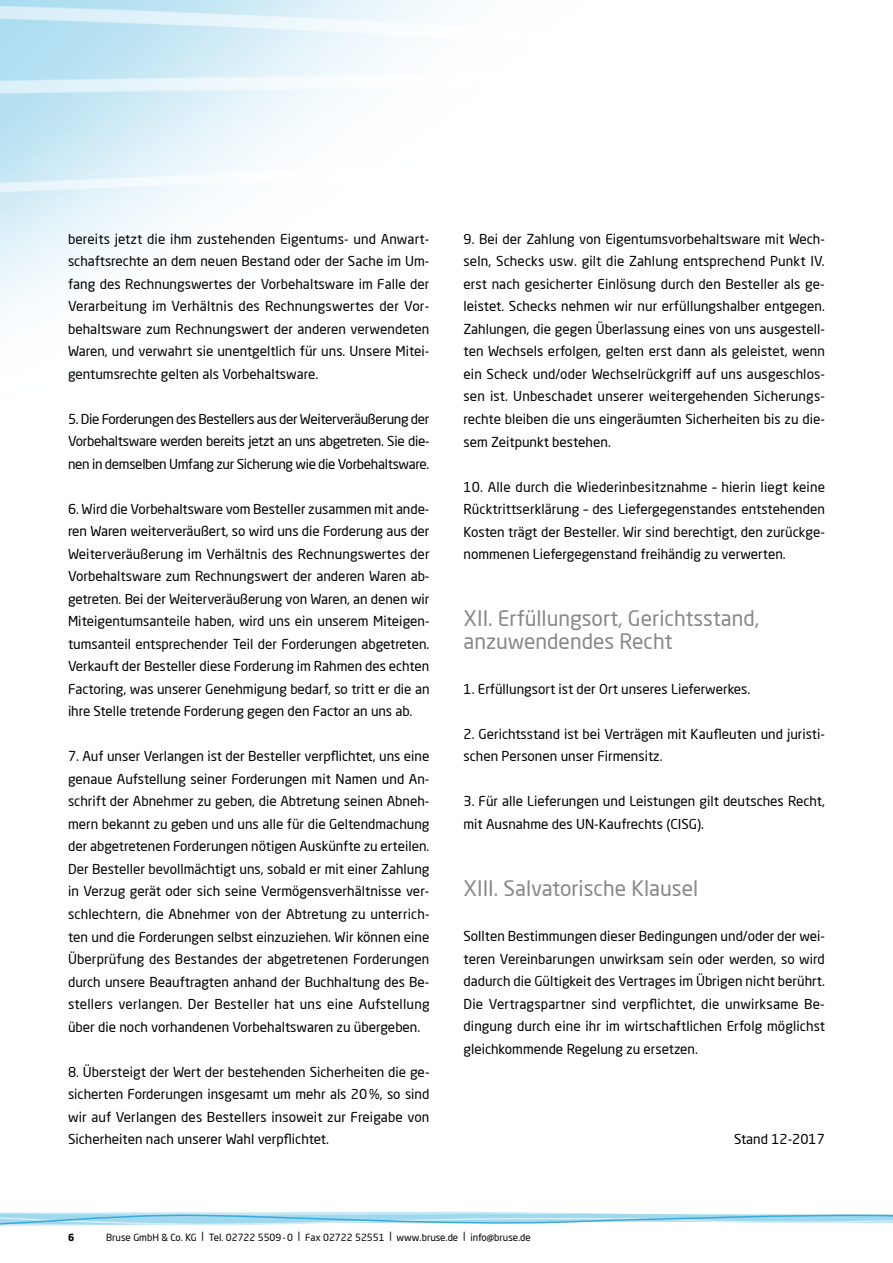
<style>
.page{position:relative;width:893px;height:1263px;background:#fff}
.page>*{position:absolute;margin:0;border:0;box-sizing:border-box;transform-origin:0 0}
.t1{font:21px/22.5px "Neo Sans Pro";color:#87888a}
.t2{font:13.5px/22.5px "Neo Sans Pro";color:#000;text-align:justify}
.t3{font:9.75px "Neo Sans Pro";color:#000}
.t4{font:700 9.75px "Neo Sans Pro";color:#000}
</style>
<div class="page">
<svg style="left:0;top:1211px;width:893px;height:15px"></svg>
<p class="t2" style="left:68px;top:227px;width:363px">bereits jetzt die ihm zustehenden Eigentums- und Anwart&shy;schaftsrechte an dem neuen Bestand oder der Sache im Um&shy;fang des Rechnungswertes der Vorbehaltsware im Falle der Verarbeitung im Verhältnis des Rechnungswertes der Vor&shy;behaltsware zum Rechnungswert der anderen verwendeten Waren, und verwahrt sie unentgeltlich für uns. Unsere Mitei&shy;gentumsrechte gelten als Vorbehaltsware.</p>
<p class="t2" style="left:68px;top:407px;width:363px">5. Die Forderungen des Bestellers aus der Weiterveräußerung der Vorbehaltsware werden bereits jetzt an uns abgetreten. Sie die&shy;nen in demselben Umfang zur Sicherung wie die Vorbehaltsware.</p>
<p class="t2" style="left:68px;top:497px;width:363px">6. Wird die Vorbehaltsware vom Besteller zusammen mit ande&shy;ren Waren weiterveräußert, so wird uns die Forderung aus der Weiterveräußerung im Verhältnis des Rechnungswertes der Vorbehaltsware zum Rechnungswert der anderen Waren ab&shy;getreten. Bei der Weiterveräußerung von Waren, an denen wir Miteigentumsanteile haben, wird uns ein unserem Miteigen&shy;tumsanteil entsprechender Teil der Forderungen abgetreten.<br>Verkauft der Besteller diese Forderung im Rahmen des echten Factoring, was unserer Genehmigung bedarf, so tritt er die an ihre Stelle tretende Forderung gegen den Factor an uns ab.</p>
<p class="t2" style="left:68px;top:745px;width:363px">7. Auf unser Verlangen ist der Besteller verpflichtet, uns eine genaue Aufstellung seiner Forderungen mit Namen und An&shy;schrift der Abnehmer zu geben, die Abtretung seinen Abneh&shy;mern bekannt zu geben und uns alle für die Geltendmachung der abgetretenen Forderungen nötigen Auskünfte zu erteilen.<br>Der Besteller bevollmächtigt uns, sobald er mit einer Zahlung in Verzug gerät oder sich seine Vermögensverhältnisse ver&shy;schlechtern, die Abnehmer von der Abtretung zu unterrich&shy;ten und die Forderungen selbst einzuziehen. Wir können eine Überprüfung des Bestandes der abgetretenen Forderungen durch unsere Beauftragten anhand der Buchhaltung des Be&shy;stellers verlangen. Der Besteller hat uns eine Aufstellung über die noch vorhandenen Vorbehaltswaren zu übergeben.</p>
<p class="t2" style="left:68px;top:1060px;width:363px">8. Übersteigt der Wert der bestehenden Sicherheiten die ge&shy;sicherten Forderungen insgesamt um mehr als 20 %, so sind wir auf Verlangen des Bestellers insoweit zur Freigabe von Sicherheiten nach unserer Wahl verpflichtet.</p>
<p class="t2" style="left:463px;top:227px;width:363px">9. Bei der Zahlung von Eigentumsvorbehaltsware mit Wech&shy;seln, Schecks usw. gilt die Zahlung entsprechend Punkt IV. erst nach gesicherter Einlösung durch den Besteller als ge&shy;leistet. Schecks nehmen wir nur erfüllungshalber entgegen.<br>Zahlungen, die gegen Überlassung eines von uns ausgestell&shy;ten Wechsels erfolgen, gelten erst dann als geleistet, wenn ein Scheck und/oder Wechselrückgriff auf uns ausgeschlos&shy;sen ist. Unbeschadet unserer weitergehenden Sicherungs&shy;rechte bleiben die uns eingeräumten Sicherheiten bis zu die&shy;sem Zeitpunkt bestehen.</p>
<p class="t2" style="left:463px;top:475px;width:363px">10. Alle durch die Wiederinbesitznahme – hierin liegt keine Rücktrittserklärung – des Liefergegenstandes entstehenden Kosten trägt der Besteller. Wir sind berechtigt, den zurückge&shy;nommenen Liefergegenstand freihändig zu verwerten.</p>
<h1 class="t1" style="left:463px;top:607px;width:297px">XII. Erfüllungsort, Gerichtsstand, anzuwendendes Recht</h1>
<p class="t2" style="left:463px;top:677px;width:288px">1. Erfüllungsort ist der Ort unseres Lieferwerkes.</p>
<p class="t2" style="left:463px;top:722px;width:363px">2. Gerichtsstand ist bei Verträgen mit Kaufleuten und juristi&shy;schen Personen unser Firmensitz.</p>
<p class="t2" style="left:463px;top:790px;width:363px">3. Für alle Lieferungen und Leistungen gilt deutsches Recht, mit Ausnahme des UN-Kaufrechts (CISG).</p>
<h1 class="t1" style="left:463px;top:877px;width:236px">XIII. Salvatorische Klausel</h1>
<p class="t2" style="left:463px;top:925px;width:363px">Sollten Bestimmungen dieser Bedingungen und/oder der wei&shy;teren Vereinbarungen unwirksam sein oder werden, so wird dadurch die Gültigkeit des Vertrages im Übrigen nicht berührt.<br>Die Vertragspartner sind verpflichtet, die unwirksame Be&shy;dingung durch eine ihr im wirtschaftlichen Erfolg möglichst gleichkommende Regelung zu ersetzen.</p>
<p class="t2" style="left:734px;top:1127px;width:92px">Stand 12-2017</p>
<p class="t4" style="left:68px;top:1231px;width:8px">6</p>
<p class="t3" style="left:106px;top:1231px;width:426px">Bruse GmbH &amp; Co. KG | Tel. 02722 5509-0 | Fax 02722 52551 | www.bruse.de | info@bruse.de</p>
</div>
